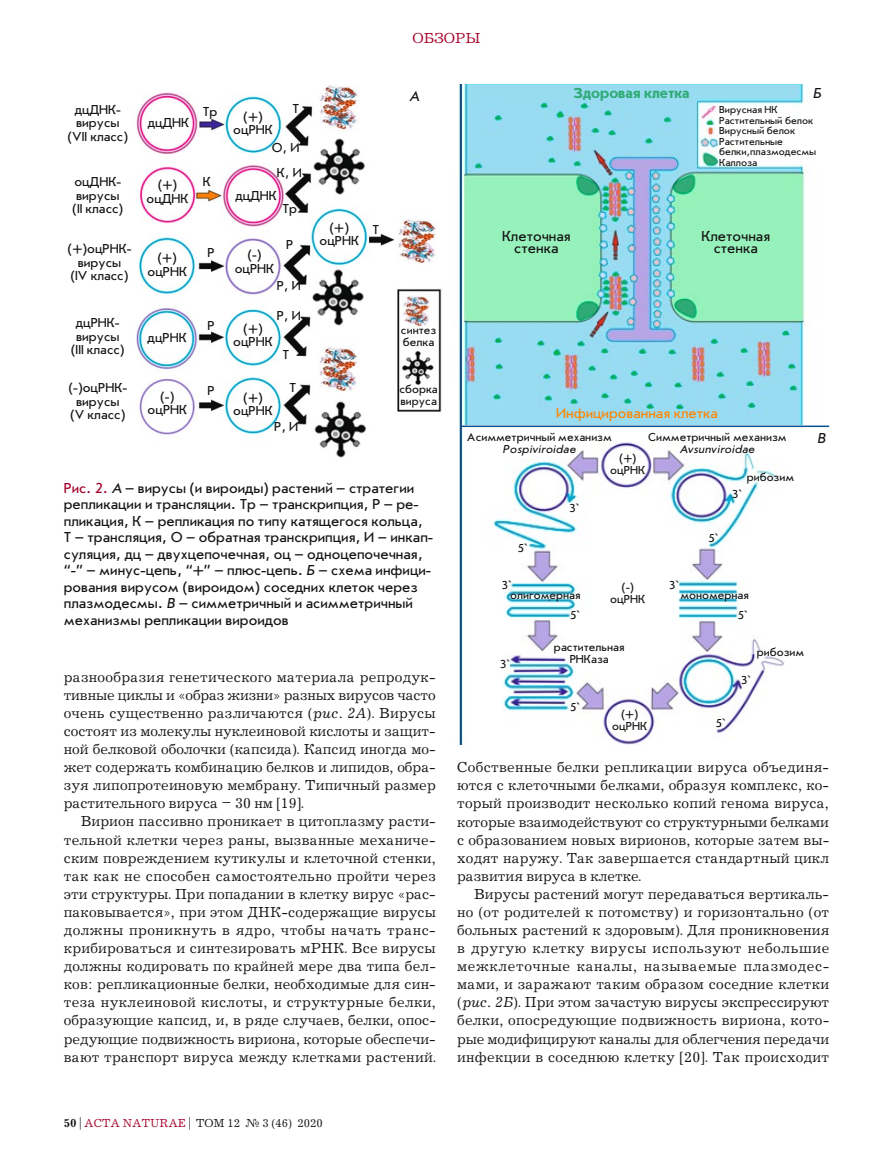
<style>
.page{position:relative;width:893px;height:1170px;background:#fff}
.page>*{position:absolute;margin:0;border:0;box-sizing:border-box;transform-origin:0 0}
.t1{font:15px/18.1px "Journal C";letter-spacing:.01em;color:#131413;text-align:justify}
.t2{font:15px/16.5px "Journal Sans C";color:#131413;text-align:center}
.t3{font:15px "Journal Sans C";color:#ff8500}
.t4{font:700 15px "Journal Sans C";color:#30ab77}
.t5{font:15px "Journal C";color:#a5032b}
.t6{font:italic 15px "Journal Sans C";color:#131413}
.t7{font:13.5px/13.5px "Journal Sans C";color:#131413;text-align:center}
.t8{font:12px/12px "Journal Sans C";color:#131413;text-align:center}
.t9{font:12px "Journal C";color:#131413}
.t10{font:italic 12px "Journal Sans C";color:#131413}
.t11{font:10.5px/10.5px "Journal Sans C";color:#131413}
.s1{color:#a5032b}
.s2{font-style:italic}
.s3{font-weight:700}
</style>
<div class="page">
<img style="left:136px;top:85px;width:306px;height:373px">
<img style="left:459px;top:85px;width:370px;height:659px">
<hr style="left:460px;top:425px;width:369px;height:2px;background:#045192">
<p class="t5" style="left:412px;top:31px;width:70px">ОБЗОРЫ</p>
<p class="t6" style="left:409px;top:89px;width:11px">А</p>
<p class="t7" style="left:75px;top:103px;width:48px">дцДНК-</p>
<p class="t7" style="left:203px;top:105px;width:16px">Тр</p>
<p class="t7" style="left:67px;top:116px;width:62px">вирусы (VII класс)</p>
<p class="t7" style="left:72px;top:175px;width:53px;text-align:left">оцДНК&shy;вирусы (II класс)</p>
<p class="t7" style="left:68px;top:242px;width:65px">(+)оцРНК&shy;вирусы (IV класс)</p>
<p class="t7" style="left:71px;top:316px;width:55px">дцРНК&shy;вирусы (III класс)</p>
<p class="t7" style="left:69px;top:381px;width:60px">(-)оцРНК&shy;вирусы (V класс)</p>
<p class="t7" style="left:148px;top:116px;width:43px">дцДНК</p>
<p class="t7" style="left:203px;top:175px;width:10px">К</p>
<p class="t7" style="left:147px;top:178px;width:43px">(+) оцДНК</p>
<p class="t7" style="left:208px;top:246px;width:9px">Р</p>
<p class="t7" style="left:148px;top:251px;width:41px">(+) оцРНК</p>
<p class="t7" style="left:208px;top:319px;width:9px">Р</p>
<p class="t7" style="left:148px;top:330px;width:41px">дцРНК</p>
<p class="t7" style="left:208px;top:384px;width:9px">Р</p>
<p class="t7" style="left:148px;top:390px;width:41px">(-) оцРНК</p>
<p class="t7" style="left:293px;top:102px;width:8px">Т</p>
<p class="t7" style="left:272px;top:141px;width:29px">О, И</p>
<p class="t7" style="left:233px;top:110px;width:41px">(+) оцРНК</p>
<p class="t7" style="left:277px;top:166px;width:26px">К, И</p>
<p class="t7" style="left:282px;top:202px;width:16px">Тр</p>
<p class="t7" style="left:235px;top:189px;width:43px">дцДНК</p>
<p class="t7" style="left:286px;top:238px;width:9px">Р</p>
<p class="t7" style="left:277px;top:279px;width:25px">Р, И</p>
<p class="t7" style="left:235px;top:248px;width:41px">(-) оцРНК</p>
<p class="t7" style="left:277px;top:309px;width:25px">Р, И</p>
<p class="t7" style="left:233px;top:321px;width:41px">(+) оцРНК</p>
<p class="t7" style="left:282px;top:347px;width:8px">Т</p>
<p class="t7" style="left:233px;top:390px;width:41px">(+) оцРНК</p>
<p class="t7" style="left:290px;top:381px;width:8px">Т</p>
<p class="t7" style="left:274px;top:420px;width:25px">Р, И</p>
<p class="t7" style="left:320px;top:221px;width:41px">(+) оцРНК</p>
<p class="t7" style="left:372px;top:223px;width:8px">Т</p>
<p class="t8" style="left:401px;top:324px;width:37px;text-align:left">синтез белка</p>
<p class="t8" style="left:399px;top:383px;width:40px;text-align:left">сборка вируса</p>
<p class="t2" style="left:64px;top:479px;width:371px;text-align:left"><span class="s1">Рис. 2.</span> <span class="s2">А</span> – вирусы (и вироиды) растений – стратегии репликации и трансляции. Тр – транскрипция, Р – ре&shy;пликация, К – репликация по типу катящегося кольца, Т – трансляция, О – обратная транскрипция, И – инкап&shy;суляция, дц – двухцепочечная, оц – одноцепочечная, “-” – минус-цепь, “+” – плюс-цепь. <span class="s2">Б</span> – схема инфици&shy;рования вирусом (вироидом) соседних клеток через плазмодесмы. <span class="s2">В</span> – симметричный и асимметричный механизмы репликации вироидов</p>
<p class="t1" style="left:64px;top:668px;width:374px">разнообразия генетического материала репродук&shy;тивные циклы и «образ жизни» разных вирусов часто очень существенно различаются (<span class="s2">рис. 2А</span>). Вирусы состоят из молекулы нуклеиновой кислоты и защит&shy;ной белковой оболочки (капсида). Капсид иногда мо&shy;жет содержать комбинацию белков и липидов, обра&shy;зуя липопротеиновую мембрану. Типичный размер растительного вируса – 30 нм [19].</p>
<p class="t1" style="left:64px;top:813px;width:374px;text-indent:17px">Вирион пассивно проникает в цитоплазму расти&shy;тельной клетки через раны, вызванные механиче&shy;ским повреждением кутикулы и клеточной стенки, так как не способен самостоятельно пройти через эти структуры. При попадании в клетку вирус «рас&shy;паковывается», при этом ДНК-содержащие вирусы должны проникнуть в ядро, чтобы начать транс&shy;крибироваться и синтезировать мРНК. Все вирусы должны кодировать по крайней мере два типа бел&shy;ков: репликационные белки, необходимые для син&shy;теза нуклеиновой кислоты, и структурные белки, образующие капсид, и, в ряде случаев, белки, опос&shy;редующие подвижность вириона, которые обеспечи&shy;вают транспорт вируса между клетками растений.</p>
<p class="t4" style="left:573px;top:85px;width:118px">Здоровая клетка</p>
<p class="t6" style="left:813px;top:85px;width:10px">Б</p>
<p class="t11" style="left:719px;top:105px;width:99px">Вирусная НК<br>Растительный белок<br>Вирусный белок<br>Растительные белки,плазмодесмы<br>Каллоза</p>
<p class="t2" style="left:502px;top:231px;width:70px;line-height:12px">Клеточная стенка</p>
<p class="t2" style="left:701px;top:231px;width:70px;line-height:12px">Клеточная стенка</p>
<p class="t3" style="left:556px;top:405px;width:163px">Инфицированная клетка</p>
<p class="t8" style="left:467px;top:431px;width:147px">Асимметричный механизм</p>
<p class="t10" style="left:503px;top:442px;width:75px">Pospiviroidae</p>
<p class="t8" style="left:648px;top:431px;width:140px">Cимметричный механизм</p>
<p class="t10" style="left:680px;top:442px;width:77px">Avsunviroidae</p>
<p class="t8" style="left:610px;top:452px;width:37px">(+) оцРНК</p>
<p class="t8" style="left:747px;top:471px;width:49px">рибозим</p>
<p class="t8" style="left:518px;top:542px;width:12px">5`</p>
<p class="t8" style="left:569px;top:502px;width:12px">3`</p>
<p class="t8" style="left:708px;top:532px;width:12px">5`</p>
<p class="t8" style="left:732px;top:488px;width:12px">3`</p>
<p class="t8" style="left:502px;top:579px;width:12px">3`</p>
<p class="t8" style="left:669px;top:579px;width:12px">3`</p>
<p class="t8" style="left:610px;top:581px;width:37px">(-) оцРНК</p>
<p class="t8" style="left:510px;top:589px;width:72px">олигомерная</p>
<p class="t8" style="left:680px;top:589px;width:70px">мономерная</p>
<p class="t8" style="left:500px;top:658px;width:12px">3`</p>
<p class="t8" style="left:570px;top:609px;width:12px">5`</p>
<p class="t8" style="left:738px;top:609px;width:12px">5`</p>
<p class="t8" style="left:554px;top:641px;width:72px">растительная<br>РНКаза</p>
<p class="t8" style="left:757px;top:646px;width:49px">рибозим</p>
<p class="t8" style="left:570px;top:700px;width:12px">5`</p>
<p class="t8" style="left:612px;top:708px;width:37px">(+) оцРНК</p>
<p class="t8" style="left:716px;top:717px;width:12px">5`</p>
<p class="t8" style="left:741px;top:674px;width:12px">3`</p>
<p class="t6" style="left:818px;top:431px;width:10px">В</p>
<p class="t1" style="left:457px;top:758px;width:374px">Собственные белки репликации вируса объединя&shy;ются с клеточными белками, образуя комплекс, ко&shy;торый производит несколько копий генома вируса, которые взаимодействуют со структурными белками с образованием новых вирионов, которые затем вы&shy;ходят наружу. Так завершается стандартный цикл развития вируса в клетке.</p>
<p class="t1" style="left:457px;top:885px;width:374px;text-indent:17px">Вирусы растений могут передаваться вертикаль&shy;но (от родителей к потомству) и горизонтально (от больных растений к здоровым). Для проникновения в другую клетку вирусы используют небольшие межклеточные каналы, называемые плазмодес&shy;мами, и заражают таким образом соседние клетки (<span class="s2">рис. 2Б</span>). При этом зачастую вирусы экспрессируют белки, опосредующие подвижность вириона, кото&shy;рые модифицируют каналы для облегчения передачи инфекции в соседнюю клетку [20]. Так происходит</p>
<p class="t9" style="left:64px;top:1116px;width:261px"><span class="s3">50</span> | <span class="s1">ACTA NATURAE</span> | ТОМ 12 № 3 (46) 2020</p>
</div>
